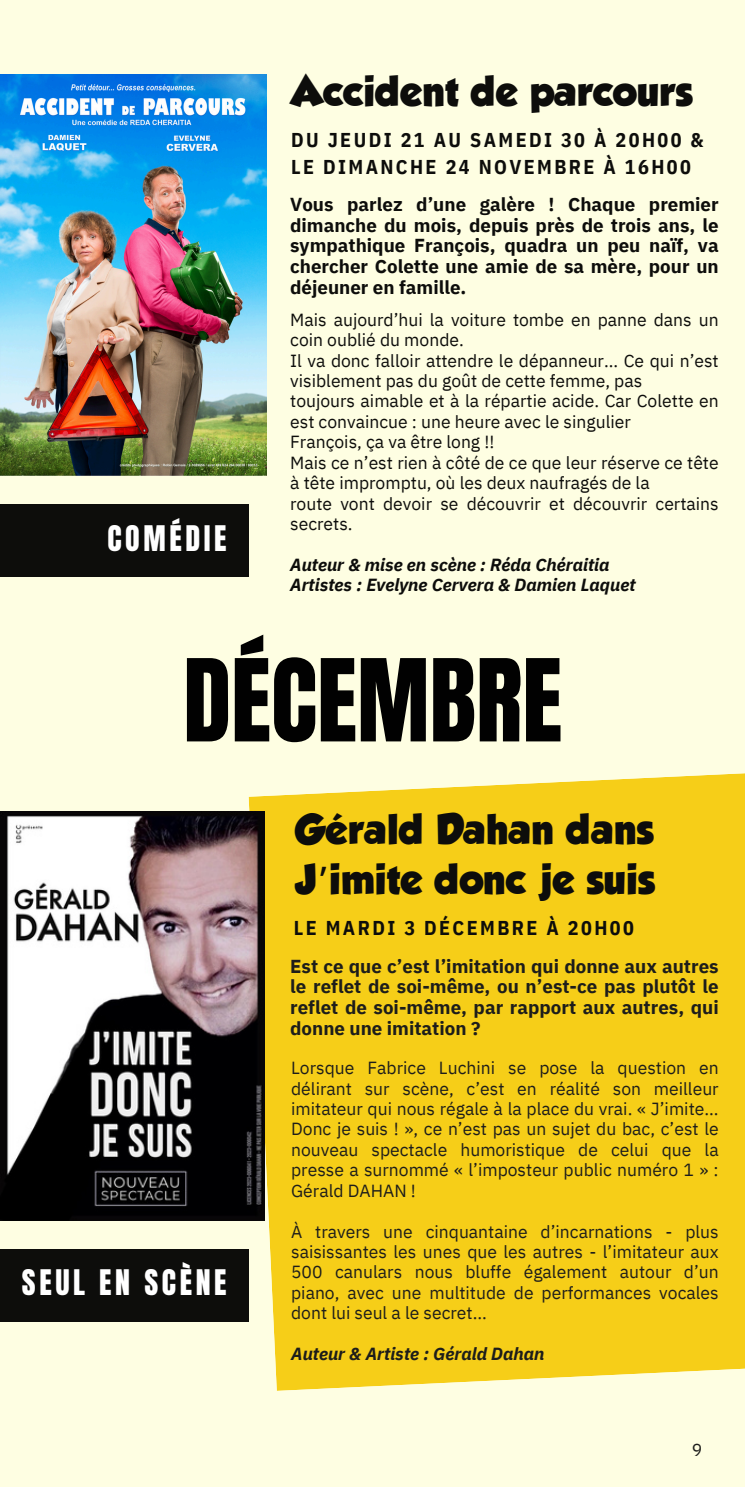
<style>
.page{position:relative;width:745px;height:1487px;background:#fff}
.page>*{position:absolute;margin:0;border:0;box-sizing:border-box;transform-origin:0 0}
.t1{font:97px "Anton";color:#010101}
.t2{font:37.25px/50.5px "GROBOLD";letter-spacing:.015em;color:#0d0d0b}
.t3{font:30px "Anton";letter-spacing:.12em;color:#fff}
.t4{font:700 20px/26.8px "IBM Plex Sans Cond";letter-spacing:.12em;color:#0d0d0b}
.t5{font:700 18.75px/20.5px "IBM Plex Sans";color:#0d0d0b;text-align:justify}
.t6{font:700 18.75px/20.5px "IBM Plex Sans";color:#1d1d1b;text-align:justify}
.t7{font:17.5px/20.5px "IBM Plex Sans";color:#1d1d1b;text-align:justify}
.t8{font:17.5px/20.5px "IBM Plex Sans";color:#0d0d0b}
.t9{font:italic 700 17.5px/20.5px "IBM Plex Sans";color:#0d0d0b}
.t10{font:italic 700 17.5px "IBM Plex Sans";color:#1d1d1b}
.s1{font-family:"Noto Sans Gurmukhi"}
</style>
<div class="page">
<div style="left:0;top:0;width:744px;height:1487px;background:#fefee2"></div>
<img style="left:0;top:75px;width:266px;height:401px">
<div style="left:248px;top:773px;width:496px;height:618px;background:#f6ce18"></div>
<img style="left:0;top:812px;width:264px;height:408px">
<div style="left:0;top:504px;width:248px;height:73px;background:#0d0d0b"></div>
<div style="left:0;top:1249px;width:248px;height:72px;background:#0d0d0b"></div>
<h3 class="t2" style="left:291px;top:70px;width:403px">Accident de parcours</h3>
<h2 class="t4" style="left:291px;top:127px;width:414px">DU JEUDI 21 AU SAMEDI 30 À 20H00 &amp;<br>LE DIMANCHE 24 NOVEMBRE À 16H00</h2>
<h5 class="t5" style="left:290px;top:194px;width:430px">Vous parlez d’une galère ! Chaque premier dimanche du mois, depuis près de trois ans, le sympathique François, quadra un peu naïf, va chercher Colette une amie de sa mère, pour un déjeuner en famille.</h5>
<p class="t8" style="left:290px;top:309px;width:430px">Mais aujourd’hui la voiture tombe en panne dans un coin oublié du monde.</p>
<p class="t8" style="left:290px;top:350px;width:430px">Il va donc falloir attendre le dépanneur… Ce qui n’est visiblement pas du goût de cette femme, pas</p>
<p class="t8" style="left:290px;top:391px;width:430px">toujours aimable et à la répartie acide. Car Colette en est convaincue : une heure avec le singulier</p>
<p class="t8" style="left:290px;top:431px;width:205px">François, ça va être long !!</p>
<p class="t8" style="left:290px;top:452px;width:430px">Mais ce n’est rien à côté de ce que leur réserve ce tête à tête impromptu, où les deux naufragés de la</p>
<p class="t8" style="left:290px;top:493px;width:430px">route vont devoir se découvrir et découvrir certains secrets.</p>
<h6 class="t9" style="left:290px;top:554px;width:347px">Auteur &amp; mise en scène : Réda Chéraitia<br>Artistes : Evelyne Cervera &amp; Damien Laquet</h6>
<h1 class="t1" style="left:183px;top:631px;width:380px">DÉCEMBRE</h1>
<h3 class="t3" style="left:107px;top:517px;width:121px">COMÉDIE</h3>
<h4 class="t2" style="left:295px;top:807px;width:361px">Gérald Dahan dans<br>J<span class="s1">’</span>imite donc je suis</h4>
<p class="t3" style="left:22px;top:1261px;width:206px">SEUL EN SCÈNE</p>
<p class="t4" style="left:294px;top:914px;width:341px">LE MARDI 3 DÉCEMBRE À 20H00</p>
<h5 class="t6" style="left:290px;top:955px;width:430px">Est ce que c’est l’imitation qui donne aux autres le reflet de soi-même, ou n’est-ce pas plutôt le reflet de soi-même, par rapport aux autres, qui donne une imitation ?</h5>
<p class="t7" style="left:291px;top:1057px;width:429px">Lorsque Fabrice Luchini se pose la question en délirant sur scène, c’est en réalité son meilleur imitateur qui nous régale à la place du vrai. « J’imite...<br>Donc je suis ! », ce n’est pas un sujet du bac, c’est le nouveau spectacle humoristique de celui que la presse a surnommé « l’imposteur public numéro 1 » :<br>Gérald DAHAN !</p>
<p class="t7" style="left:291px;top:1221px;width:429px">À travers une cinquantaine d’incarnations - plus saisissantes les unes que les autres - l’imitateur aux 500 canulars nous bluffe également autour d’un piano, avec une multitude de performances vocales dont lui seul a le secret...</p>
<h6 class="t10" style="left:291px;top:1342px;width:255px">Auteur &amp; Artiste : Gérald Dahan</h6>
<h4 class="t7" style="left:691px;top:1439px;width:12px">9</h4>
</div>
